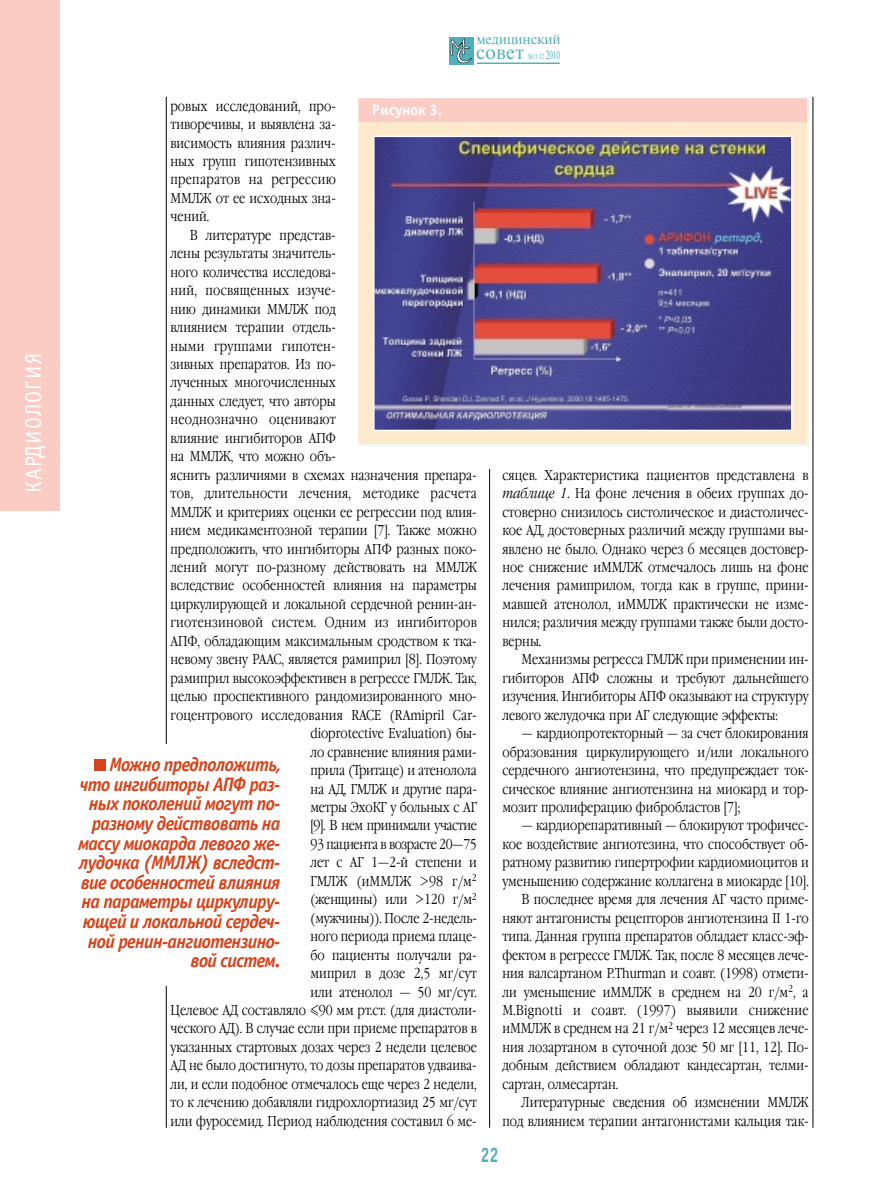
<style>
.page{position:relative;width:872px;height:1190px;background:#fff}
.page>*{position:absolute;margin:0;border:0;box-sizing:border-box;transform-origin:0 0}
.t1{font:22.5px "Officina Sans C";letter-spacing:.05em;color:#fff;scale:.95 1}
.t2{font:700 21px "Officina Sans C";color:#50afba;scale:.78 1}
.t3{font:italic 700 19.5px/19.6px "Officina Sans C";letter-spacing:-.04em;color:#d6441b;text-align:right;scale:.95 1}
.t4{font:19.5px "Newton C";letter-spacing:.015em;color:#50afba}
.t5{font:700 15px "Officina Sans C";color:#fff}
.t6{font:300 14.25px/18.5px "Garamond Narrow C";color:#000;text-align:justify}
.t7{font:300 14.25px "Garamond Narrow C";letter-spacing:.02em;color:#000}
.t8{font:300 14.25px "Garamond Narrow C";letter-spacing:-.03em;color:#000}
.t9{font:13.95px "Newton C";letter-spacing:-.02em;color:#50afba}
.t10{font:7.5px "Newton C";color:#50afba;scale:.59 1}
.s1{font-size:12px}
.s2{font-style:italic}
</style>
<div class="page">
<div style="left:0;top:0;width:60px;height:510px;background:#faccc4"></div>
<hr style="left:489px;top:469px;width:1px;height:658px;background:#000">
<hr style="left:166px;top:97px;width:1px;height:1030px;background:#000">
<hr style="left:812px;top:97px;width:1px;height:1030px;background:#000">
<div style="left:449px;top:37px;width:24px;height:27px;background:#50afba"></div>
<hr style="left:477px;top:63px;width:82px;height:1px;background:#008e9a">
<svg style="left:450px;top:38px;width:21px;height:25px"></svg>
<div style="left:60px;top:744px;width:232px;height:241px;background:#fff"></div>
<div style="left:94px;top:759px;width:11px;height:12px;background:#d6441b"></div>
<div style="left:357px;top:119px;width:451px;height:326px;background:#fdeacd"></div>
<div style="left:357px;top:97px;width:451px;height:25px;background:#faccc4"></div>
<div style="left:357px;top:97px;width:451px;height:348px;border:2px solid #fff"></div>
<img style="left:376px;top:139px;width:413px;height:289px">
<div style="left:373px;top:136px;width:419px;height:295px;border:2px solid #fff"></div>
<h1 class="t1" style="left:25px;top:493px;width:150px;rotate:-90deg">КАРДИОЛОГИЯ</h1>
<p class="t9" style="left:476px;top:34px;width:86px">медицинский</p>
<p class="t10" style="left:528px;top:54px;width:56px">№11-12 <span class="s1">2010</span></p>
<h3 class="t4" style="left:476px;top:45px;width:50px">cовет</h3>
<p class="t6" style="left:170px;top:98px;width:167px">ровых исследований, про&shy;тиворечивы, и выявлена за&shy;висимость влияния различ&shy;ных групп гипотензивных препаратов на регрессию ММЛЖ от ее исходных зна&shy;чений.</p>
<p class="t6" style="left:190px;top:227px;width:148px">В литературе представ-</p>
<p class="t6" style="left:170px;top:246px;width:167px">лены результаты значитель-</p>
<p class="t6" style="left:170px;top:264px;width:167px">ного количества исследова-</p>
<p class="t7" style="left:170px;top:285px;width:167px">ний, посвященных изуче-</p>
<p class="t6" style="left:170px;top:301px;width:167px">нию динамики ММЛЖ под</p>
<p class="t6" style="left:170px;top:319px;width:167px">влиянием терапии отдель-</p>
<p class="t7" style="left:170px;top:341px;width:167px">ными группами гипотен-</p>
<p class="t6" style="left:170px;top:356px;width:167px">зивных препаратов. Из по-</p>
<p class="t6" style="left:170px;top:375px;width:167px">лученных многочисленных</p>
<p class="t6" style="left:170px;top:393px;width:167px">данных следует, что авторы</p>
<p class="t7" style="left:170px;top:414px;width:167px">неоднозначно оценивают</p>
<p class="t6" style="left:170px;top:430px;width:167px">влияние ингибиторов АПФ</p>
<p class="t6" style="left:170px;top:449px;width:167px">на ММЛЖ, что можно объ-</p>
<p class="t6" style="left:170px;top:467px;width:308px">яснить различиями в схемах назначения препара-</p>
<p class="t7" style="left:170px;top:488px;width:308px">тов, длительности лечения, методике расчета</p>
<p class="t6" style="left:170px;top:504px;width:308px">ММЛЖ и критериях оценки ее регрессии под влия-</p>
<p class="t6" style="left:170px;top:522px;width:308px">нием медикаментозной терапии [7]. Также можно</p>
<p class="t6" style="left:170px;top:541px;width:308px">предположить, что ингибиторы АПФ разных поко-</p>
<p class="t6" style="left:170px;top:559px;width:308px">лений могут по-разному действовать на ММЛЖ</p>
<p class="t6" style="left:170px;top:578px;width:308px">вследствие особенностей влияния на параметры</p>
<p class="t6" style="left:170px;top:596px;width:308px">циркулирующей и локальной сердечной ренин-ан-</p>
<p class="t7" style="left:170px;top:617px;width:308px">гиотензиновой систем. Одним из ингибиторов</p>
<p class="t6" style="left:170px;top:633px;width:308px">АПФ, обладающим максимальным сродством к тка-</p>
<p class="t6" style="left:170px;top:652px;width:308px">невому звену РААС, является рамиприл [8]. Поэтому</p>
<p class="t6" style="left:170px;top:670px;width:308px">рамиприл высокоэффективен в регрессе ГМЛЖ. Так,</p>
<p class="t6" style="left:170px;top:688px;width:308px">целью проспективного рандомизированного мно-</p>
<p class="t6" style="left:170px;top:707px;width:308px">гоцентрового исследования RACE (RAmipril Car-</p>
<p class="t6" style="left:310px;top:725px;width:168px">dioprotective Evaluation) бы-</p>
<p class="t6" style="left:310px;top:744px;width:168px">ло сравнение влияния рами-</p>
<p class="t6" style="left:310px;top:762px;width:168px">прила (Тритаце) и атенолола</p>
<p class="t6" style="left:310px;top:781px;width:168px">на АД, ГМЛЖ и другие пара-</p>
<p class="t6" style="left:310px;top:799px;width:168px">метры ЭхоКГ у больных с АГ</p>
<p class="t8" style="left:310px;top:820px;width:168px">[9]. В нем принимали участие</p>
<p class="t8" style="left:310px;top:839px;width:168px">93 пациента в возрасте 20—75</p>
<p class="t6" style="left:310px;top:855px;width:168px">лет с АГ 1—2-й степени и</p>
<p class="t6" style="left:310px;top:873px;width:168px">ГМЛЖ (иММЛЖ &gt;98 г/м<sup>2</sup></p>
<p class="t6" style="left:310px;top:891px;width:168px">(женщины) или &gt;120 г/м<sup>2</sup></p>
<p class="t6" style="left:310px;top:910px;width:168px">(мужчины)). После 2-недель-</p>
<p class="t6" style="left:310px;top:928px;width:168px">ного периода приема плаце-</p>
<p class="t6" style="left:310px;top:947px;width:168px">бо пациенты получали ра-</p>
<p class="t6" style="left:310px;top:965px;width:168px">миприл в дозе 2,5 мг/сут</p>
<p class="t6" style="left:310px;top:984px;width:168px">или атенолол — 50 мг/сут.</p>
<p class="t6" style="left:170px;top:1002px;width:308px">Целевое АД составляло ≤90 мм рт.ст. (для диастоли-</p>
<p class="t6" style="left:170px;top:1021px;width:308px">ческого АД). В случае если при приеме препаратов в</p>
<p class="t6" style="left:170px;top:1039px;width:308px">указанных стартовых дозах через 2 недели целевое</p>
<p class="t6" style="left:170px;top:1057px;width:308px">АД не было достигнуто, то дозы препаратов удваива-</p>
<p class="t6" style="left:170px;top:1076px;width:308px">ли, и если подобное отмечалось еще через 2 недели,</p>
<p class="t6" style="left:170px;top:1094px;width:308px">то к лечению добавляли гидрохлортиазид 25 мг/сут</p>
<p class="t6" style="left:170px;top:1113px;width:308px">или фуросемид. Период наблюдения составил 6 ме-</p>
<p class="t5" style="left:372px;top:104px;width:72px">Рисунок 3.</p>
<p class="t3" style="left:78px;top:756px;width:214px">Можно предположить, что ингибиторы АПФ раз&shy;ных поколений могут по&shy;разному действовать на массу миокарда левого же&shy;лудочка (ММЛЖ) вследст&shy;вие особенностей влияния на параметры циркулиру&shy;ющей и локальной сердеч&shy;ной ренин-ангиотензино&shy;вой систем.</p>
<p class="t6" style="left:502px;top:467px;width:308px">сяцев. Характеристика пациентов представлена в <span class="s2">таблице 1.</span> На фоне лечения в обеих группах до&shy;стоверно снизилось систолическое и диастоличес&shy;кое АД, достоверных различий между группами вы&shy;явлено не было<span class="s2">.</span> Однако через 6 месяцев достовер&shy;ное снижение иММЛЖ отмечалось лишь на фоне лечения рамиприлом, тогда как в группе, прини&shy;мавшей атенолол, иММЛЖ практически не изме&shy;нился; различия между группами также были досто&shy;верны<span class="s2">.</span></p>
<p class="t6" style="left:502px;top:652px;width:308px;text-indent:19px">Механизмы регресса ГМЛЖ при применении ин&shy;гибиторов АПФ сложны и требуют дальнейшего изучения. Ингибиторы АПФ оказывают на структуру левого желудочка при АГ следующие эффекты:</p>
<p class="t6" style="left:502px;top:725px;width:308px;text-indent:19px">— кардиопротекторный — за счет блокирования образования циркулирующего и/или локального сердечного ангиотензина, что предупреждает ток&shy;сическое влияние ангиотензина на миокард и тор&shy;мозит пролиферацию фибробластов [7];</p>
<p class="t6" style="left:521px;top:818px;width:288px">— кардиорепаративный — блокируют трофичес-</p>
<p class="t6" style="left:502px;top:836px;width:308px">кое воздействие ангиотезина, что способствует об-</p>
<p class="t6" style="left:502px;top:855px;width:308px">ратному развитию гипертрофии кардиомиоцитов и</p>
<p class="t6" style="left:502px;top:873px;width:308px">уменьшению содержание коллагена в миокарде [10].</p>
<p class="t6" style="left:521px;top:891px;width:289px">В последнее время для лечения АГ часто приме-</p>
<p class="t6" style="left:502px;top:910px;width:308px">няют антагонисты рецепторов ангиотензина II 1-го</p>
<p class="t6" style="left:502px;top:928px;width:308px">типа. Данная группа препаратов обладает класс-эф-</p>
<p class="t6" style="left:502px;top:947px;width:308px">фектом в регрессе ГМЛЖ. Так, после 8 месяцев лече-</p>
<p class="t6" style="left:502px;top:965px;width:308px">ния валсартаном Р.Thurman и соавт. (1998) отмети-</p>
<p class="t6" style="left:502px;top:984px;width:308px">ли уменьшение иММЛЖ в среднем на 20 г/м<sup>2</sup>, а</p>
<p class="t7" style="left:502px;top:1005px;width:308px">M.Bignotti и соавт. (1997) выявили снижение</p>
<p class="t6" style="left:502px;top:1021px;width:308px">иММЛЖ в среднем на 21 г/м<sup>2</sup> через 12 месяцев лече-</p>
<p class="t6" style="left:502px;top:1039px;width:308px">ния лозартаном в суточной дозе 50 мг [11, 12]. По-</p>
<p class="t6" style="left:502px;top:1057px;width:308px">добным действием обладают кандесартан, телми-</p>
<p class="t6" style="left:502px;top:1076px;width:117px">сартан, олмесартан.</p>
<p class="t6" style="left:521px;top:1094px;width:289px">Литературные сведения об изменении ММЛЖ</p>
<p class="t6" style="left:502px;top:1113px;width:308px">под влиянием терапии антагонистами кальция так-</p>
<h2 class="t2" style="left:480px;top:1147px;width:25px">22</h2>
</div>
